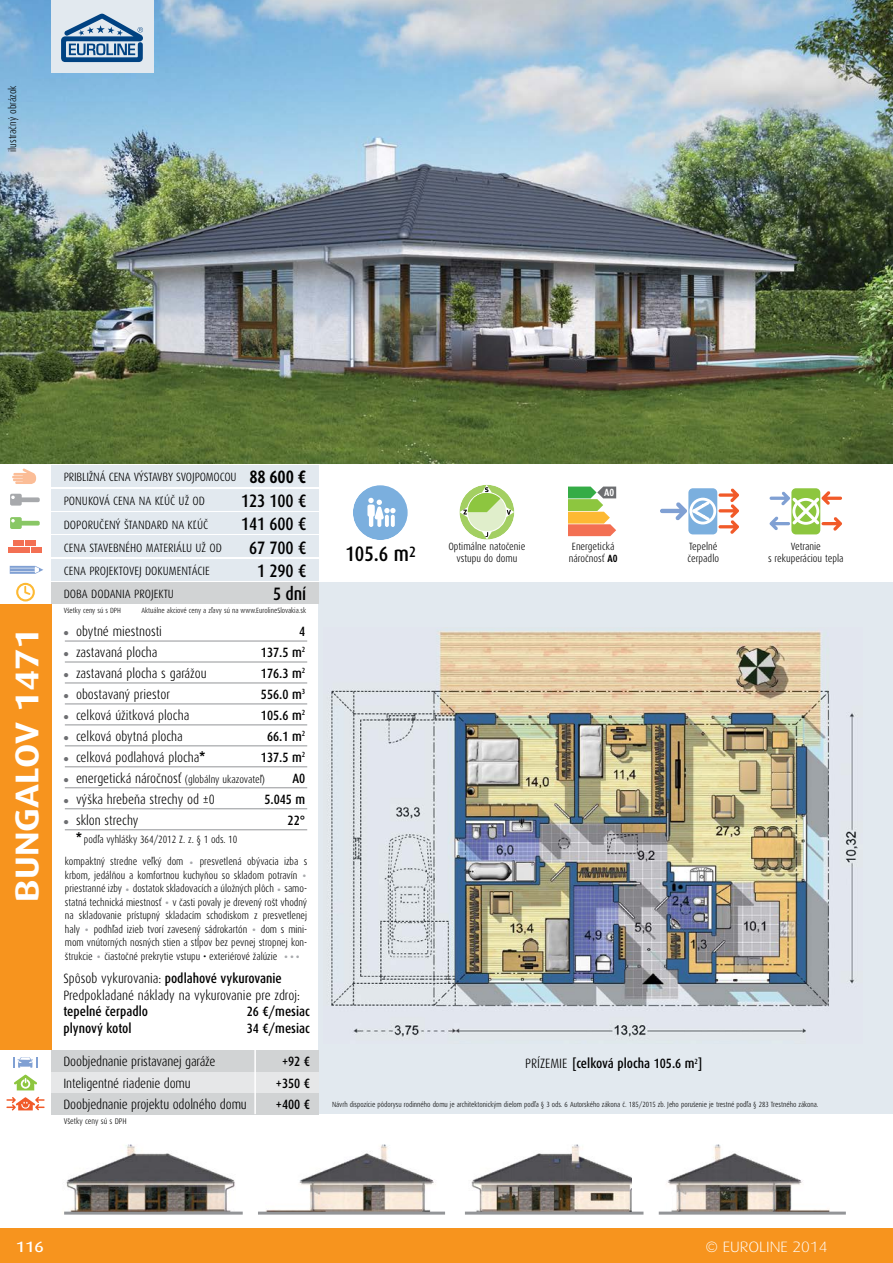
<style>
.page{position:relative;width:893px;height:1263px;background:#fff}
.page>*{position:absolute;margin:0;border:0;box-sizing:border-box;transform-origin:0 0}
.t1{font:300 45px "Dax Condensed";color:#6d6e71}
.t2{font:700 33px "Dax Wide";color:#fff}
.t3{font:300 28.5px "Dax Condensed";color:#a7a9ac}
.t4{font:500 21px "Dax Condensed";color:#000}
.t5{font:500 18px/23.4px "Dax Condensed";letter-spacing:-.01em;color:#000;text-align:center}
.t6{font:700 18px "Dax Condensed";color:#000}
.t7{font:300 15px "Dax Wide";color:#fff}
.t8{font:500 15px "Dax Wide";color:#fff}
.t9{font:300 13.5px/21px "Dax Condensed";color:#000}
.t10{font:500 13.5px/21px "Dax Condensed";color:#000;text-align:right}
.t11{font:300 12px/23.4px "Dax Condensed";color:#000}
.t12{font:300 10.5px/13.5px "Dax Condensed";color:#000;text-align:center}
.t13{font:700 10.5px "Dax Condensed";color:#fff}
.t14{font:300 8.25px "Dax Condensed";color:#000}
.t15{font:300 7.5px "Dax Condensed";color:#000}
.s1{font-family:"Arial";font-weight:700;font-size:15px}
.s2{font-size:10.5px}
.s3{font-weight:500}
.s4{font-weight:700}
.s5{font-weight:300}
</style>
<div class="page">
<img style="left:40px;top:1114px;width:203px;height:115px">
<img style="left:265px;top:1114px;width:182px;height:115px">
<img style="left:447px;top:1144px;width:186px;height:85px">
<img style="left:633px;top:1144px;width:196px;height:85px">
<hr style="left:64px;top:1211px;width:179px;height:3px;background:#939598">
<hr style="left:258px;top:1211px;width:187px;height:3px;background:#939598">
<hr style="left:465px;top:1211px;width:178px;height:3px;background:#939598">
<hr style="left:659px;top:1211px;width:187px;height:3px;background:#939598">
<img style="left:0;top:0;width:893px;height:463px">
<div style="left:319px;top:583px;width:574px;height:531px;background:#e2e9ef"></div>
<div style="left:0;top:604px;width:51px;height:446px;background:#f7941e"></div>
<div style="left:0;top:1229px;width:893px;height:34px;background:#f7941e"></div>
<div style="left:51px;top:0;width:102px;height:72px;background:#e2e9ef"></div>
<svg style="left:61px;top:14px;width:82px;height:49px"></svg>
<div style="left:353px;top:485px;width:55px;height:55px;background:#7bafde;border-radius:50%"></div>
<svg style="left:367px;top:498px;width:29px;height:29px"></svg>
<svg style="left:459px;top:485px;width:55px;height:54px"></svg>
<div style="left:51px;top:489px;width:268px;height:21px;background:#e2e9ef"></div>
<div style="left:51px;top:466px;width:268px;height:21px;background:#e2e9ef"></div>
<div style="left:51px;top:512px;width:268px;height:22px;background:#e2e9ef"></div>
<div style="left:51px;top:536px;width:268px;height:21px;background:#e2e9ef"></div>
<svg style="left:12px;top:468px;width:24px;height:16px"></svg>
<svg style="left:10px;top:517px;width:30px;height:12px"></svg>
<svg style="left:10px;top:566px;width:33px;height:8px"></svg>
<svg style="left:16px;top:583px;width:19px;height:18px"></svg>
<div style="left:14px;top:541px;width:10px;height:5px;background:#f37053"></div>
<div style="left:26px;top:541px;width:10px;height:5px;background:#f37053"></div>
<div style="left:8px;top:547px;width:10px;height:5px;background:#f37053"></div>
<div style="left:20px;top:547px;width:10px;height:5px;background:#f37053"></div>
<div style="left:31px;top:547px;width:11px;height:5px;background:#f37053"></div>
<div style="left:51px;top:559px;width:268px;height:21px;background:#e2e9ef"></div>
<div style="left:51px;top:583px;width:268px;height:21px;background:#d1d3d4"></div>
<svg style="left:660px;top:488px;width:79px;height:46px"></svg>
<svg style="left:13px;top:1057px;width:25px;height:11px"></svg>
<svg style="left:14px;top:1075px;width:23px;height:15px"></svg>
<svg style="left:6px;top:1097px;width:39px;height:13px"></svg>
<div style="left:51px;top:1071px;width:268px;height:22px;background:#e6e7e8"></div>
<div style="left:51px;top:1093px;width:268px;height:21px;background:#d1d3d4"></div>
<div style="left:51px;top:1050px;width:268px;height:21px;background:#d1d3d4"></div>
<hr style="left:254px;top:1006px;width:2px;height:108px;background:#fff">
<img style="left:327px;top:631px;width:531px;height:408px">
<div style="left:791px;top:488px;width:29px;height:46px;background:#8dc63f;border-radius:4px"></div>
<svg style="left:770px;top:491px;width:72px;height:40px"></svg>
<svg style="left:568px;top:487px;width:48px;height:49px"></svg>
<svg style="left:10px;top:494px;width:30px;height:12px"></svg>
<hr style="left:65px;top:641px;width:242px;height:1px;background:#939598">
<hr style="left:65px;top:662px;width:242px;height:1px;background:#939598">
<hr style="left:65px;top:683px;width:242px;height:1px;background:#939598">
<hr style="left:65px;top:703px;width:242px;height:1px;background:#939598">
<hr style="left:65px;top:724px;width:242px;height:1px;background:#939598">
<hr style="left:65px;top:745px;width:242px;height:1px;background:#939598">
<hr style="left:65px;top:766px;width:242px;height:1px;background:#939598">
<hr style="left:65px;top:787px;width:242px;height:1px;background:#939598">
<hr style="left:65px;top:808px;width:242px;height:1px;background:#939598">
<hr style="left:65px;top:829px;width:242px;height:1px;background:#939598">
<p class="t12" style="left:6px;top:152px;width:68px;rotate:-90deg">ilustračný obrázok</p>
<h2 class="t2" style="left:8px;top:901px;width:276px;rotate:-90deg">BUNGALOV 1471</h2>
<p class="t11" style="left:64px;top:465px;width:174px">PRIBLIŽNÁ CENA VÝSTAVBY SVOJPOMOCOU</p>
<h3 class="t6" style="left:249px;top:467px;width:58px">88 600 €</h3>
<p class="t11" style="left:64px;top:490px;width:160px">PONUKOVÁ CENA NA KĽÚČ UŽ OD<br>DOPORUČENÝ ŠTANDARD NA KĽÚČ<br>CENA STAVEBNÉHO MATERIÁLU UŽ OD</p>
<h3 class="t5" style="left:241px;top:489px;width:66px">123 100 €<br>141 600 €<br>67 700 €</h3>
<p class="t11" style="left:64px;top:559px;width:147px">CENA PROJEKTOVEJ DOKUMENTÁCIE<br>DOBA DODANIA PROJEKTU</p>
<h3 class="t5" style="left:257px;top:559px;width:50px;text-align:right">1 290 €<br>5 dní</h3>
<p class="t15" style="left:64px;top:606px;width:59px">Všetky ceny sú s DPH</p>
<p class="t15" style="left:142px;top:606px;width:166px">Aktuálne akciové ceny a zľavy sú na www.EurolineSlovakia.sk</p>
<p class="t9" style="left:76px;top:621px;width:190px">obytné miestnosti<br>zastavaná plocha<br>zastavaná plocha s garážou<br>obostavaný priestor<br>celková úžitková plocha<br>celková obytná plocha<br>celková podlahová plocha<span class="s1">*<br></span>energetická náročnosť <span class="s2">(globálny ukazovateľ) </span>výška hrebeňa strechy od ±0<br>sklon strechy</p>
<p class="t12" style="left:65px;top:828px;width:174px;line-height:22.5px;text-align:left;text-indent:11px"><span class="s1">*</span> podľa vyhlášky 364/2012 Z. z. § 1 ods. 10 kompaktný stredne veľký dom</p>
<p class="t10" style="left:261px;top:621px;width:46px">4<br>137.5 m<sup>2<br></sup>176.3 m<sup>2<br></sup>556.0 m<sup>3<br></sup>105.6 m<sup>2<br></sup>66.1 m<sup>2<br></sup>137.5 m<sup>2<br></sup>A0<br>5.045 m<br>22°</p>
<h1 class="t1" style="left:62px;top:594px;width:11px">.</h1>
<h1 class="t1" style="left:62px;top:615px;width:11px">.</h1>
<h1 class="t1" style="left:62px;top:636px;width:11px">.</h1>
<h1 class="t1" style="left:62px;top:657px;width:11px">.</h1>
<h1 class="t1" style="left:62px;top:678px;width:11px">.</h1>
<h1 class="t1" style="left:62px;top:699px;width:11px">.</h1>
<h1 class="t1" style="left:62px;top:720px;width:11px">.</h1>
<h1 class="t1" style="left:62px;top:741px;width:11px">.</h1>
<h1 class="t1" style="left:62px;top:762px;width:11px">.</h1>
<h1 class="t1" style="left:62px;top:783px;width:11px">.</h1>
<p class="t12" style="left:65px;top:855px;width:244px;text-align:left;text-indent:135px">presvetlená obývacia izba s krbom, jedálňou a komfortnou kuchyňou so skladom potravín</p>
<h3 class="t3" style="left:189px;top:838px;width:7px">.</h3>
<h3 class="t3" style="left:301px;top:852px;width:7px">.</h3>
<p class="t12" style="left:65px;top:882px;width:59px">priestranné izby</p>
<h3 class="t3" style="left:125px;top:865px;width:7px">.</h3>
<p class="t12" style="left:133px;top:882px;width:143px">dostatok skladovacích a úložných plôch</p>
<h3 class="t3" style="left:276px;top:865px;width:7px">.</h3>
<p class="t12" style="left:284px;top:882px;width:24px">samo-</p>
<p class="t12" style="left:65px;top:895px;width:98px">statná technická miestnosť</p>
<h3 class="t3" style="left:164px;top:879px;width:7px">.</h3>
<p class="t12" style="left:65px;top:895px;width:244px;text-align:justify;text-indent:108px">v časti povaly je drevený rošt vhodný na skladovanie prístupný skladacím schodiskom z presvetlenej haly</p>
<h3 class="t3" style="left:84px;top:906px;width:7px">.</h3>
<p class="t12" style="left:94px;top:922px;width:155px">podhľad izieb tvorí zavesený sádrokartón</p>
<h3 class="t3" style="left:251px;top:906px;width:7px">.</h3>
<p class="t12" style="left:65px;top:922px;width:244px;text-align:justify;text-indent:196px">dom s mini&shy;mom vnútorných nosných stien a stĺpov bez pevnej stropnej kon&shy;štrukcie</p>
<h3 class="t3" style="left:96px;top:933px;width:7px">.</h3>
<p class="t12" style="left:104px;top:949px;width:175px">čiastočné prekrytie vstupu • exteriérové žalúzie</p>
<h3 class="t3" style="left:283px;top:933px;width:19px">...</h3>
<p class="t9" style="left:63px;top:970px;width:238px;line-height:16.5px">Spôsob vykurovania: <span class="s3">podlahové vykurovanie<br></span>Predpokladané náklady na vykurovanie pre zdroj:</p>
<p class="t10" style="left:63px;top:1001px;width:86px">tepelné čerpadlo</p>
<p class="t10" style="left:247px;top:1001px;width:65px">26 €/mesiac</p>
<p class="t10" style="left:63px;top:1018px;width:70px">plynový kotol</p>
<p class="t10" style="left:247px;top:1018px;width:65px">34 €/mesiac</p>
<p class="t9" style="left:63px;top:1051px;width:185px">Doobjednanie pristavanej garáže<br>Inteligentné riadenie domu<br>Doobjednanie projektu odolného domu</p>
<p class="t10" style="left:276px;top:1051px;width:36px;text-align:center">+92 € +350 € +400 €</p>
<p class="t14" style="left:64px;top:1116px;width:64px">Všetky ceny sú s DPH</p>
<h3 class="t4" style="left:345px;top:542px;width:72px">105.6 m<sup>2</sup></h3>
<p class="t13" style="left:604px;top:487px;width:12px">A0</p>
<p class="t12" style="left:448px;top:540px;width:79px;line-height:12px">Optimálne natočenie vstupu do domu</p>
<p class="t12" style="left:569px;top:540px;width:50px;line-height:12px">Energetická náročnosť <span class="s4">A0</span></p>
<p class="t12" style="left:687px;top:540px;width:33px;line-height:12px;text-align:left">Tepelné čerpadlo</p>
<p class="t12" style="left:768px;top:540px;width:77px;line-height:12px">Vetranie<br>s rekuperáciou tepla</p>
<p class="t10" style="left:525px;top:1053px;width:178px"><span class="s5">PRÍZEMIE</span> [celková plocha 105.6 m<sup>2</sup>]</p>
<p class="t15" style="left:332px;top:1100px;width:488px">Návrh dispozície pôdorysu rodinného domu je architektonickým dielom podľa § 3 ods. 6 Autorského zákona č. 185/2015 zb. Jeho porušenie je trestné podľa § 283 Trestného zákona.</p>
<h3 class="t8" style="left:16px;top:1238px;width:29px">116</h3>
<h3 class="t7" style="left:705px;top:1238px;width:123px">© EUROLINE 2014</h3>
</div>
